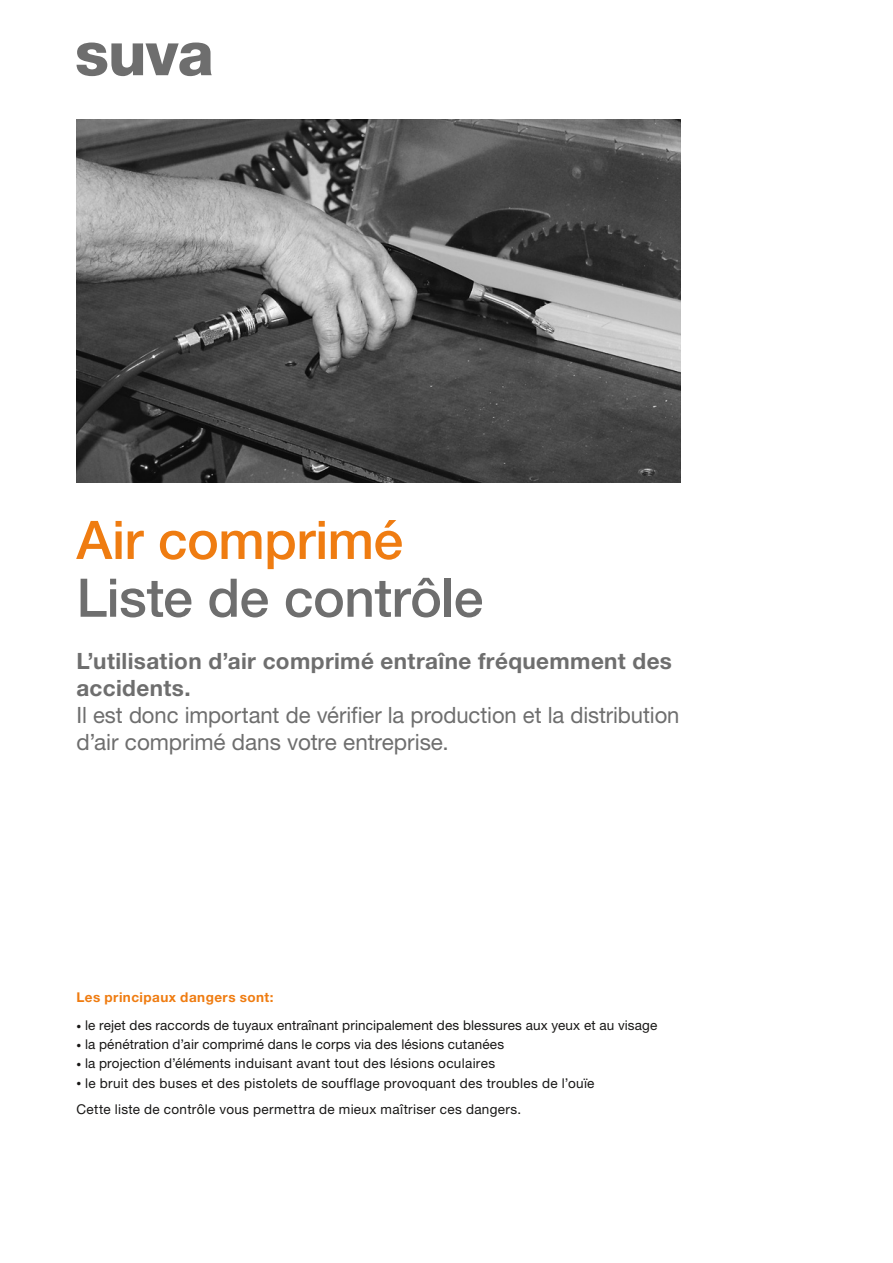
<style>
.page{position:relative;width:893px;height:1263px;background:#fff}
.page>*{position:absolute;margin:0;border:0;box-sizing:border-box;transform-origin:0 0}
.t1{font:500 53.25px "Helvetica Neue LT Std";letter-spacing:-.01em;color:#6e6e6e}
.t2{font:500 53.25px "Helvetica Neue LT Std";letter-spacing:-.01em;color:#ef7c11}
.t3{font:22.5px/27px "Helvetica Neue LT Std";letter-spacing:-.005em;color:#6e6e6e}
.t4{font:700 22.5px/27px "Helvetica Neue LT Std";letter-spacing:.015em;color:#6e6e6e}
.t5{font:13.5px/26.5px "Helvetica Neue LT Std";letter-spacing:.015em;color:#181716}
.t6{font:700 13.5px "Helvetica Neue LT Std";letter-spacing:.035em;color:#ef7c11}
.s1{font-weight:300;font-size:9.75px}
</style>
<div class="page">
<svg style="left:77px;top:43px;width:134px;height:33px"></svg>
<img style="left:77px;top:119px;width:603px;height:364px">
<h1 class="t2" style="left:77px;top:508px;width:328px">Air comprimé</h1>
<h1 class="t1" style="left:77px;top:566px;width:408px">Liste de contrôle</h1>
<h2 class="t4" style="left:77px;top:647px;width:597px">L’utilisation d’air comprimé entraîne fréquemment des accidents.</h2>
<h2 class="t3" style="left:77px;top:701px;width:604px">Il est donc important de vérifier la production et la distribution d’air comprimé dans votre entreprise.</h2>
<p class="t6" style="left:77px;top:989px;width:199px">Les principaux dangers sont:</p>
<p class="t5" style="left:77px;top:1012px;width:582px"><span class="s1">•</span> le rejet des raccords de tuyaux entraînant principalement des blessures aux yeux et au visage</p>
<p class="t5" style="left:77px;top:1031px;width:429px"><span class="s1">•</span> la pénétration d’air comprimé dans le corps via des lésions cutanées</p>
<p class="t5" style="left:77px;top:1050px;width:420px"><span class="s1">•</span> la projection d’éléments induisant avant tout des lésions oculaires</p>
<p class="t5" style="left:77px;top:1069px;width:519px"><span class="s1">•</span> le bruit des buses et des pistolets de soufflage provoquant des troubles de l’ouïe<br>Cette liste de contrôle vous permettra de mieux maîtriser ces dangers.</p>
</div>
